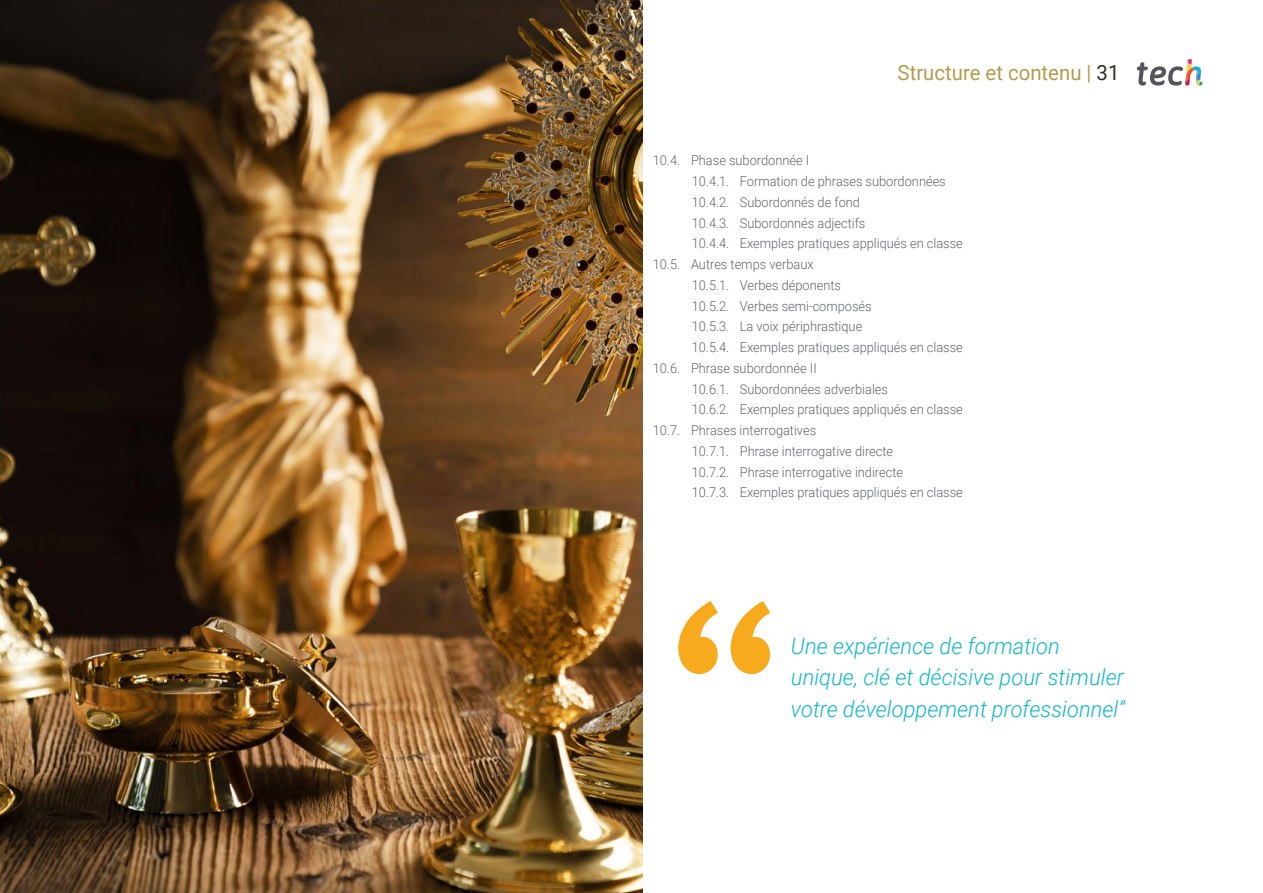
<style>
.page{position:relative;width:1263px;height:893px;background:#fff}
.page>*{position:absolute;margin:0;border:0;box-sizing:border-box;transform-origin:0 0}
.t1{font:italic 300 22.5px/31.5px "Roboto";color:#0fb6cf}
.t2{font:21px "Roboto";color:#b49c4b}
.t3{font:300 13.5px "Roboto";color:#61646a;scale:.95 1}
.s1{color:#312e20}
</style>
<div class="page">
<img style="left:0;top:0;width:642px;height:893px">
<svg style="left:1137px;top:59px;width:65px;height:27px"></svg>
<svg style="left:678px;top:601px;width:92px;height:73px"></svg>
<h2 class="t2" style="left:898px;top:57px;width:223px">Structure et contenu | <span class="s1">31</span></h2>
<p class="t3" style="left:653px;top:151px;width:166px">10.4. Phase subordonnée I</p>
<p class="t3" style="left:692px;top:172px;width:269px">10.4.1. Formation de phrases subordonnées</p>
<p class="t3" style="left:692px;top:193px;width:179px">10.4.2. Subordonnés de fond</p>
<p class="t3" style="left:692px;top:213px;width:184px">10.4.3. Subordonnés adjectifs</p>
<p class="t3" style="left:692px;top:234px;width:287px">10.4.4. Exemples pratiques appliqués en classe</p>
<p class="t3" style="left:653px;top:255px;width:171px">10.5. Autres temps verbaux</p>
<p class="t3" style="left:692px;top:276px;width:159px">10.5.1. Verbes déponents</p>
<p class="t3" style="left:692px;top:296px;width:191px">10.5.2. Verbes semi-composés</p>
<p class="t3" style="left:692px;top:317px;width:181px">10.5.3. La voix périphrastique</p>
<p class="t3" style="left:692px;top:338px;width:287px">10.5.4. Exemples pratiques appliqués en classe</p>
<p class="t3" style="left:653px;top:359px;width:174px">10.6. Phrase subordonnée II</p>
<p class="t3" style="left:692px;top:379px;width:208px">10.6.1. Subordonnées adverbiales</p>
<p class="t3" style="left:692px;top:400px;width:287px">10.6.2. Exemples pratiques appliqués en classe</p>
<p class="t3" style="left:653px;top:421px;width:174px">10.7. Phrases interrogatives</p>
<p class="t3" style="left:692px;top:442px;width:214px">10.7.1. Phrase interrogative directe</p>
<p class="t3" style="left:692px;top:462px;width:224px">10.7.2. Phrase interrogative indirecte</p>
<p class="t3" style="left:692px;top:483px;width:287px">10.7.3. Exemples pratiques appliqués en classe</p>
<h1 class="t1" style="left:791px;top:629px;width:335px">Une expérience de formation unique, clé et décisive pour stimuler votre développement professionnel”</h1>
</div>
